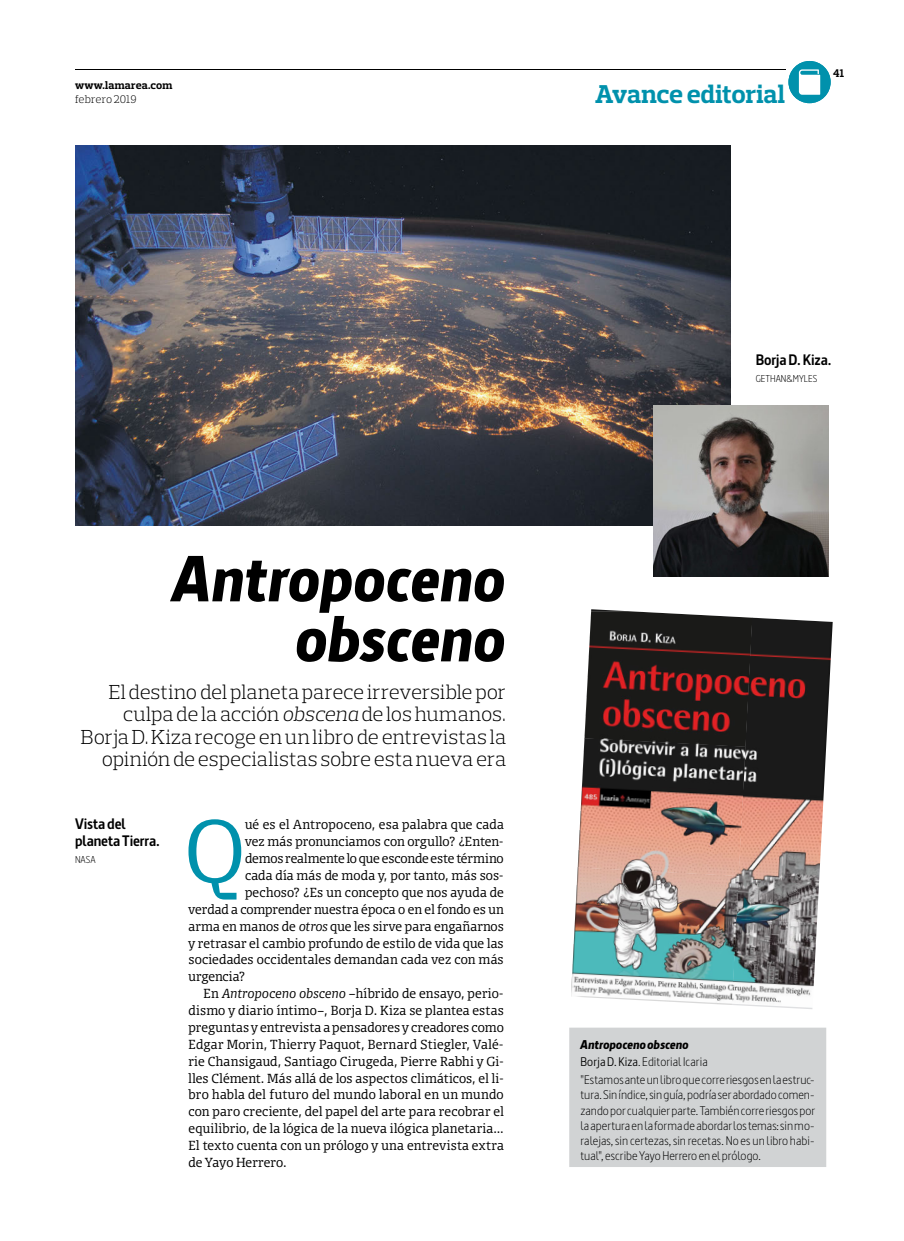
<style>
.page{position:relative;width:904px;height:1241px;background:#fff}
.page>*{position:absolute;margin:0;border:0;box-sizing:border-box;transform-origin:0 0}
.t1{font:300 84.25px "Olsen";color:#0091ac}
.t2{font:italic 900 63.75px/60px "Barna";letter-spacing:.01em;color:#000;text-align:right}
.t3{font:700 26.25px "Prelo Slab";letter-spacing:-.005em;color:#0091ac}
.t4{font:300 20.62px/22.5px "Prelo Slab";letter-spacing:-.005em;color:#000;text-align:right}
.t5{font:700 15px/16.9px "Barna";letter-spacing:-.01em;color:#000}
.t6{font:300 12.5px "Olsen";letter-spacing:.015em;color:#000}
.t7{font:300 12.5px/15px "Barna";color:#000;text-align:justify}
.t8{font:italic 900 12.5px/16.9px "Barna";letter-spacing:.015em;color:#000}
.t9{font:300 12.5px "Olsen";letter-spacing:-.005em;color:#000}
.t10{font:300 12.5px "Olsen";letter-spacing:-.01em;color:#000}
.t11{font:700 11.25px "Prelo Slab";letter-spacing:.015em;color:#000}
.t12{font:300 11.25px "Prelo Slab";color:#000}
.t13{font:300 10px "Barna";color:#000}
.s1{font-style:italic}
.s2{font-weight:400;font-style:normal}
.s3{font-weight:300;font-style:normal}
</style>
<div class="page">
<hr style="left:75px;top:69px;width:710px;height:1px;background:#000">
<div style="left:788px;top:61px;width:42px;height:42px;background:#0091ac;border-radius:50%"></div>
<svg style="left:798px;top:69px;width:22px;height:26px"></svg>
<img style="left:75px;top:145px;width:655px;height:380px">
<img style="left:571px;top:609px;width:53px;height:387px">
<img style="left:584px;top:611px;width:154px;height:127px">
<img style="left:736px;top:617px;width:96px;height:302px">
<img style="left:577px;top:738px;width:168px;height:138px">
<img style="left:573px;top:867px;width:165px;height:137px">
<img style="left:731px;top:918px;width:86px;height:91px">
<div style="left:569px;top:1027px;width:257px;height:139px;background:#d1d3d4"></div>
<img style="left:653px;top:405px;width:176px;height:171px">
<p class="t11" style="left:75px;top:79px;width:99px">www.lamarea.com</p>
<p class="t12" style="left:75px;top:92px;width:63px">febrero 2019</p>
<h3 class="t3" style="left:595px;top:78px;width:191px">Avance editorial</h3>
<p class="t11" style="left:833px;top:66px;width:12px">41</p>
<h2 class="t2" style="left:173px;top:549px;width:335px">Antropoceno obsceno</h2>
<h3 class="t4" style="left:81px;top:680px;width:426px">El destino del planeta parece irreversible por culpa de la acción <span class="s1">obscena</span> de los humanos.<br>Borja D. Kiza recoge en un libro de entrevistas la opinión de especialistas sobre esta nueva era</h3>
<p class="t5" style="left:75px;top:815px;width:86px">Vista del planeta Tierra.</p>
<p class="t13" style="left:75px;top:853px;width:22px">NASA</p>
<h1 class="t1" style="left:184px;top:797px;width:62px">Q</h1>
<p class="t6" style="left:245px;top:816px;width:260px">ué es el Antropoceno, esa palabra que cada</p>
<p class="t6" style="left:245px;top:833px;width:260px">vez más pronunciamos con orgullo? ¿Enten-</p>
<p class="t10" style="left:245px;top:850px;width:260px">demos realmente lo que esconde este término</p>
<p class="t6" style="left:245px;top:867px;width:260px">cada día más de moda y, por tanto, más sos-</p>
<p class="t6" style="left:245px;top:884px;width:260px">pechoso? ¿Es un concepto que nos ayuda de</p>
<p class="t9" style="left:188px;top:901px;width:317px">verdad a comprender nuestra época o en el fondo es un</p>
<p class="t6" style="left:188px;top:917px;width:317px">arma en manos de <span class="s1">otros</span> que les sirve para engañarnos</p>
<p class="t6" style="left:188px;top:934px;width:317px">y retrasar el cambio profundo de estilo de vida que las</p>
<p class="t6" style="left:188px;top:951px;width:317px">sociedades occidentales demandan cada vez con más</p>
<p class="t6" style="left:188px;top:968px;width:58px">urgencia?</p>
<p class="t6" style="left:203px;top:985px;width:302px">En <span class="s1">Antropoceno obsceno</span> –híbrido de ensayo, perio-</p>
<p class="t6" style="left:188px;top:1002px;width:317px">dismo y diario íntimo–, Borja D. Kiza se plantea estas</p>
<p class="t6" style="left:188px;top:1019px;width:317px">preguntas y entrevista a pensadores y creadores como</p>
<p class="t6" style="left:188px;top:1036px;width:317px">Edgar Morin, Thierry Paquot, Bernard Stiegler, Valé-</p>
<p class="t6" style="left:188px;top:1052px;width:317px">rie Chansigaud, Santiago Cirugeda, Pierre Rabhi y Gi-</p>
<p class="t6" style="left:188px;top:1069px;width:317px">lles Clément. Más allá de los aspectos climáticos, el li-</p>
<p class="t6" style="left:188px;top:1086px;width:317px">bro habla del futuro del mundo laboral en un mundo</p>
<p class="t6" style="left:188px;top:1103px;width:317px">con paro creciente, del papel del arte para recobrar el</p>
<p class="t6" style="left:188px;top:1120px;width:317px">equilibrio, de la lógica de la nueva ilógica planetaria...</p>
<p class="t6" style="left:188px;top:1137px;width:317px">El texto cuenta con un prólogo y una entrevista extra</p>
<p class="t6" style="left:188px;top:1154px;width:100px">de Yayo Herrero.</p>
<p class="t5" style="left:755px;top:351px;width:77px">Borja D. Kiza.</p>
<p class="t13" style="left:755px;top:372px;width:63px">GETHAN&amp;MYLES</p>
<p class="t8" style="left:580px;top:1035px;width:129px">Antropoceno obsceno<br><span class="s2">Borja D. Kiza</span><span class="s3">. Editorial Icaria</span></p>
<p class="t7" style="left:580px;top:1072px;width:236px">"Estamos ante un libro que corre riesgos en la estruc&shy;tura. Sin índice, sin guía, podría ser abordado comen&shy;zando por cualquier parte. También corre riesgos por la apertura en la forma de abordar los temas: sin mo&shy;ralejas, sin certezas, sin recetas. No es un libro habi&shy;tual", escribe Yayo Herrero en el prólogo.</p>
</div>
